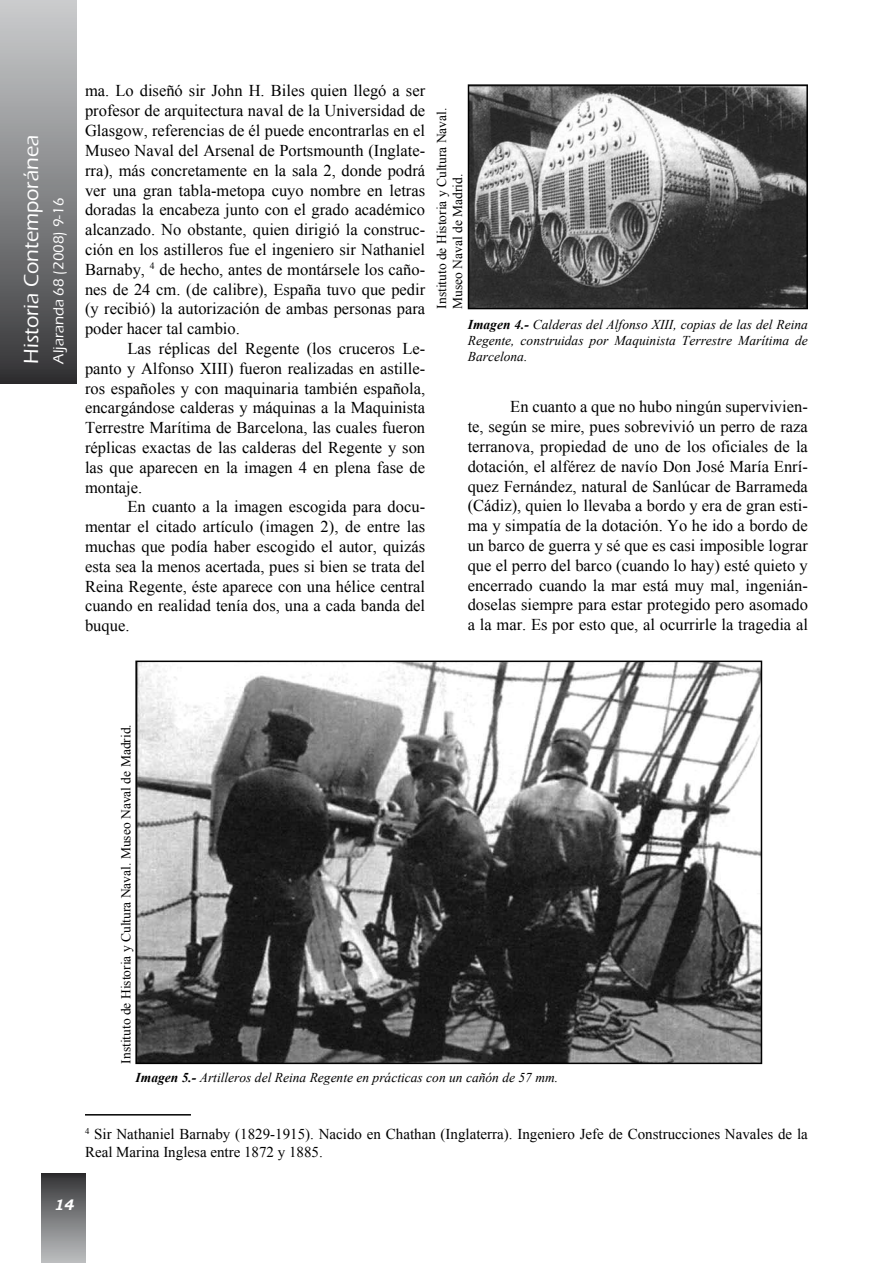
<style>
.page{position:relative;width:893px;height:1263px;background:#fff}
.page>*{position:absolute;margin:0;border:0;box-sizing:border-box;transform-origin:0 0}
.t1{font:500 21px "Eras ITC";color:#fff}
.t2{font:16.5px/19.8px "Times New Roman";color:#000;text-align:justify}
.t3{font:15px/18px "Times New Roman";color:#000}
.t4{font:500 15px "Eras ITC";color:#fff}
.t5{font:italic 700 15px "Bookman Old Style";color:#fff}
.t6{font:italic 13.5px/16.2px "Times New Roman";color:#000;text-align:justify}
.t7{font:13.5px/16.2px "Times New Roman";color:#000}
.s1{font-weight:700}
</style>
<div class="page">
<div style="left:42px;top:1174px;width:43px;height:89px;background:linear-gradient(to bottom,#353538,#c0c2c3)"></div>
<div style="left:0;top:0;width:77px;height:383px;background:linear-gradient(to bottom,#cfd1d2,#363639)"></div>
<img style="left:138px;top:663px;width:621px;height:398px">
<div style="left:135px;top:660px;width:627px;height:404px;border:2px solid #000"></div>
<img style="left:471px;top:87px;width:334px;height:219px">
<div style="left:468px;top:84px;width:340px;height:225px;border:2px solid #000"></div>
<hr style="left:85px;top:1114px;width:106px;height:1px;background:#000">
<p class="t1" style="left:19px;top:364px;width:230px;rotate:-90deg">Historia Contemporánea</p>
<p class="t4" style="left:50px;top:364px;width:167px;rotate:-90deg">Aljaranda 68 (2008) 9-16</p>
<p class="t2" style="left:85px;top:81px;width:342px">ma. Lo diseñó sir John H. Biles quien llegó a ser profesor de arquitectura naval de la Universidad de Glasgow, referencias de él puede encontrarlas en el Museo Naval del Arsenal de Portsmounth (Inglate&shy;rra), más concretamente en la sala 2, donde podrá ver una gran tabla-metopa cuyo nombre en letras doradas la encabeza junto con el grado académico alcanzado. No obstante, quien dirigió la construc&shy;ción en los astilleros fue el ingeniero sir Nathaniel Barnaby, <sup>4</sup> de hecho, antes de montársele los caño&shy;nes de 24 cm. (de calibre), España tuvo que pedir (y recibió) la autorización de ambas personas para poder hacer tal cambio.</p>
<p class="t2" style="left:85px;top:338px;width:342px;text-indent:43px">Las réplicas del Regente (los cruceros Le&shy;panto y Alfonso XIII) fueron realizadas en astille&shy;ros españoles y con maquinaria también española, encargándose calderas y máquinas a la Maquinista Terrestre Marítima de Barcelona, las cuales fueron réplicas exactas de las calderas del Regente y son las que aparecen en la imagen 4 en plena fase de montaje.</p>
<p class="t2" style="left:85px;top:497px;width:342px;text-indent:43px">En cuanto a la imagen escogida para docu&shy;mentar el citado artículo (imagen 2), de entre las muchas que podía haber escogido el autor, quizás esta sea la menos acertada, pues si bien se trata del Reina Regente, éste aparece con una hélice central cuando en realidad tenía dos, una a cada banda del buque.</p>
<p class="t7" style="left:433px;top:309px;width:202px;rotate:-90deg">Instituto de Historia y Cultura Naval.<br>Museo Naval de Madrid.</p>
<p class="t6" style="left:468px;top:316px;width:342px"><span class="s1">Imagen 4.-</span> Calderas del Alfonso XIII, copias de las del Reina Regente, construidas por Maquinista Terrestre Marítima de Barcelona.</p>
<p class="t2" style="left:468px;top:397px;width:342px;text-indent:43px">En cuanto a que no hubo ningún supervivien&shy;te, según se mire, pues sobrevivió un perro de raza terranova, propiedad de uno de los oficiales de la dotación, el alférez de navío Don José María Enrí&shy;quez Fernández, natural de Sanlúcar de Barrameda (Cádiz), quien lo llevaba a bordo y era de gran esti&shy;ma y simpatía de la dotación. Yo he ido a bordo de un barco de guerra y sé que es casi imposible lograr que el perro del barco (cuando lo hay) esté quieto y encerrado cuando la mar está muy mal, ingenián&shy;doselas siempre para estar protegido pero asomado a la mar. Es por esto que, al ocurrirle la tragedia al</p>
<p class="t7" style="left:118px;top:1064px;width:341px;rotate:-90deg">Instituto de Historia y Cultura Naval. Museo Naval de Madrid.</p>
<p class="t6" style="left:136px;top:1069px;width:424px"><span class="s1">Imagen 5.-</span> Artilleros del Reina Regente en prácticas con un cañón de 57 mm.</p>
<p class="t3" style="left:85px;top:1125px;width:724px"><sup>4</sup> Sir Nathaniel Barnaby (1829-1915). Nacido en Chathan (Inglaterra). Ingeniero Jefe de Construcciones Navales de la<br>Real Marina Inglesa entre 1872 y 1885.</p>
<p class="t5" style="left:53px;top:1194px;width:22px">14</p>
</div>
